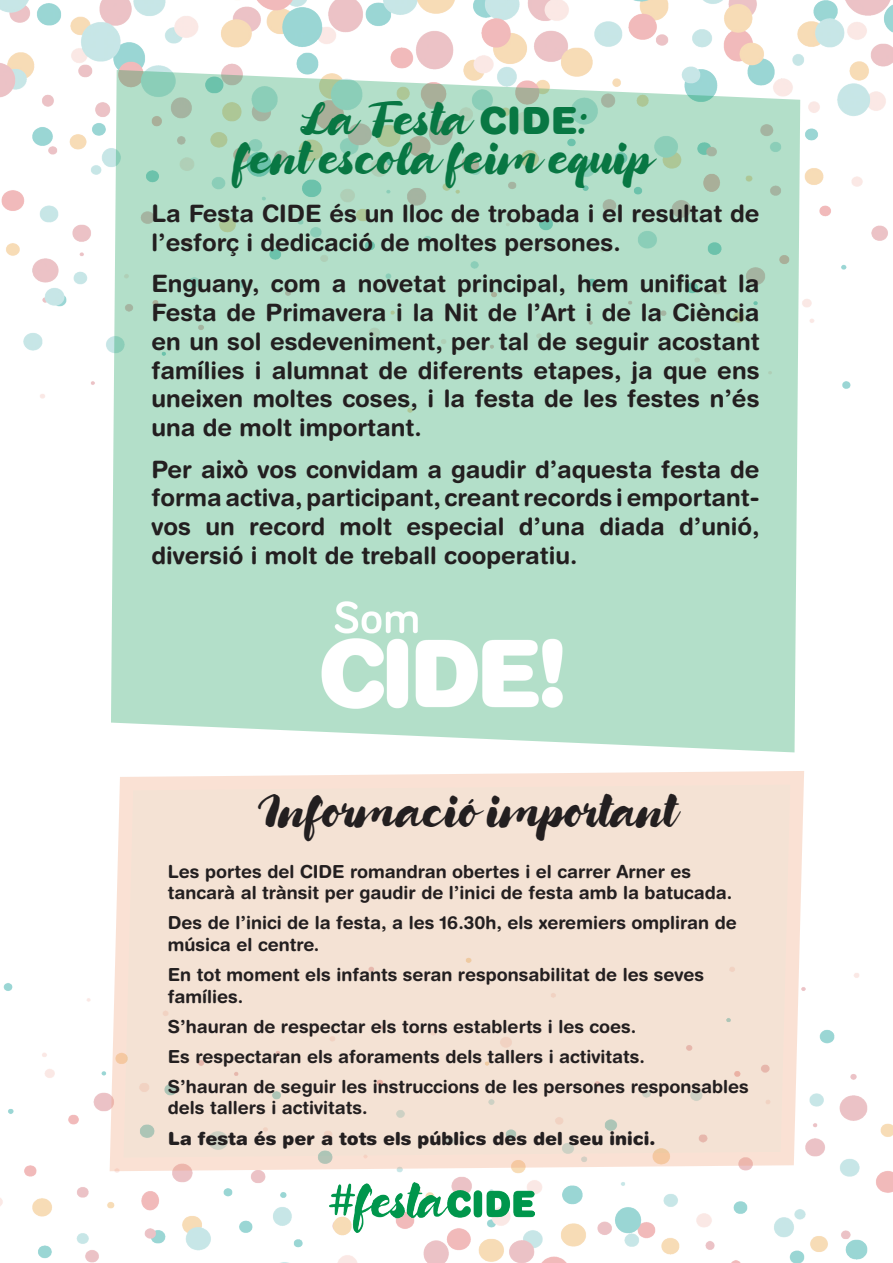
<style>
.page{position:relative;width:893px;height:1263px;background:#fff}
.page>*{position:absolute;margin:0;border:0;box-sizing:border-box;transform-origin:0 0}
.t1{font:33px/39.6px "Candylicious";color:#087743;text-align:center}
.t2{font:33px "Candylicious";color:#231f20}
.t3{font:700 24px/28.8px "Helvetica Rounded LT Std";color:#231f20;text-align:justify}
.t4{font:700 18px/21.6px "Helvetica Rounded LT Std";color:#231f20}
.t5{font:900 18px "Helvetica Rounded";color:#231f20}
.s1{font-family:"Helvetica Rounded";font-weight:900;font-size:37.5px}
</style>
<div class="page">
<img style="left:0;top:0;width:893px;height:399px">
<img style="left:0;top:973px;width:893px;height:290px">
<svg style="left:109px;top:68px;width:693px;height:685px;fill:#b3dfc9"></svg>
<img style="left:317px;top:596px;width:253px;height:129px">
<div style="left:108px;top:771px;width:698px;height:402px;background:#f4e2d4"></div>
<img style="left:330px;top:1182px;width:205px;height:50px">
<h1 class="t1" style="left:235px;top:102px;width:420px">La Festa <span class="s1">CIDE</span>:<br>fent escola feim equip</h1>
<p class="t3" style="left:151px;top:198px;width:610px">La Festa CIDE és un lloc de trobada i el resultat de l’esforç i dedicació de moltes persones.</p>
<p class="t3" style="left:151px;top:269px;width:610px">Enguany, com a novetat principal, hem unificat la Festa de Primavera i la Nit de l’Art i de la Ciència en un sol esdeveniment, per tal de seguir acostant famílies i alumnat de diferents etapes, ja que ens uneixen moltes coses, i la festa de les festes n’és una de molt important.</p>
<p class="t3" style="left:151px;top:454px;width:610px">Per això vos convidam a gaudir d’aquesta festa de forma activa, participant, creant records i emportant&shy;vos un record molt especial d’una diada d’unió, diversió i molt de treball cooperatiu.</p>
<h1 class="t2" style="left:257px;top:787px;width:422px">Informació important</h1>
<p class="t4" style="left:168px;top:860px;width:566px">Les portes del CIDE romandran obertes i el carrer Arner es tancarà al trànsit per gaudir de l’inici de festa amb la batucada.</p>
<p class="t4" style="left:168px;top:912px;width:570px">Des de l’inici de la festa, a les 16.30h, els xeremiers ompliran de música el centre.</p>
<p class="t4" style="left:168px;top:963px;width:538px">En tot moment els infants seran responsabilitat de les seves famílies.</p>
<p class="t4" style="left:168px;top:1011px;width:582px;line-height:30.2px">S’hauran de respectar els torns establerts i les coes.<br>Es respectaran els aforaments dels tallers i activitats.<br>S’hauran de seguir les instruccions de les persones responsables</p>
<p class="t4" style="left:168px;top:1097px;width:201px">dels tallers i activitats.</p>
<p class="t5" style="left:168px;top:1126px;width:489px">La festa és per a tots els públics des del seu inici.</p>
</div>
